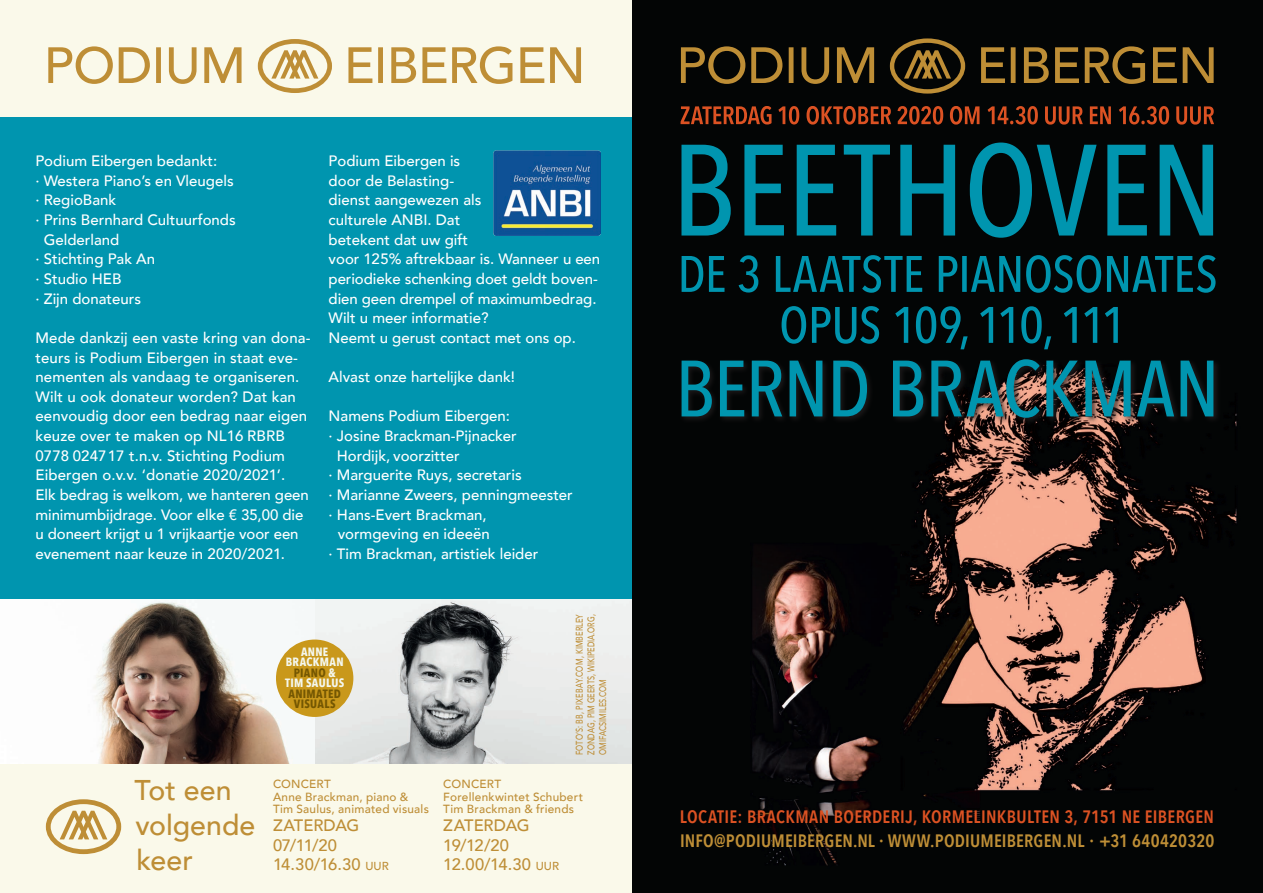
<style>
.page{position:relative;width:1263px;height:893px;background:#fff}
.page>*{position:absolute;margin:0;border:0;box-sizing:border-box;transform-origin:0 0}
.t1{font:500 28.5px/35.2px "Avenir";color:#be8e36}
.t2{font:600 17.85px "Avenir Next Condensed";letter-spacing:.01em;color:#be8e36}
.t3{font:600 17.85px "Avenir Next Condensed";letter-spacing:.02em;color:#dc5223}
.t4{font:500 16.5px/19.4px "Avenir";letter-spacing:-.03em;color:#be8e36}
.t5{font:500 16.5px/19.4px "Avenir";letter-spacing:-.05em;color:#be8e36}
.t6{font:500 16.5px "Avenir";letter-spacing:-.005em;color:#be8e36}
.t7{font:500 15px/19.6px "Avenir";color:#fff}
.t8{font:700 12px/10.5px "Avenir Next Condensed";letter-spacing:.025em;color:#f4f7ee;text-align:center}
.t9{font:700 12px/10.5px "Avenir Next Condensed";letter-spacing:.03em;color:#745702;text-align:center}
.t10{font:500 11.85px/12.8px "Avenir";letter-spacing:.02em;color:#be8e36}
.t11{font:500 9.75px/11.7px "Avenir";color:#be8e36;text-align:justify;scale:.75 1}
.s1{color:#745702}
.s2{font-size:11.55px}
.s3{font-size:18px}
.s4{font-weight:500;font-size:22.8px}
</style>
<div class="page">
<img style="left:631px;top:0;width:632px;height:893px">
<svg style="left:682px;top:255px;width:533px;height:38px;background:#01343d"></svg>
<svg style="left:680px;top:106px;width:534px;height:19px;background:#592310"></svg>
<div style="left:890px;top:38px;width:75px;height:56px;border:4px solid #be8e36;border-radius:50%"></div>
<svg style="left:681px;top:46px;width:532px;height:38px;background:#433415"></svg>
<svg style="left:681px;top:143px;width:532px;height:95px;background:#013c45"></svg>
<div style="left:679px;top:357px;width:542px;height:68px;background:#231f20;opacity:.75"></div>
<svg style="left:681px;top:359px;width:532px;height:59px;background:#10444c"></svg>
<svg style="left:781px;top:306px;width:337px;height:43px;background:#02292f"></svg>
<div style="left:0;top:115px;width:631px;height:648px;background:#0095af"></div>
<div style="left:0;top:0;width:631px;height:117px;background:#faf9ea"></div>
<div style="left:0;top:763px;width:631px;height:130px;background:#faf9ea"></div>
<div style="left:46px;top:799px;width:75px;height:55px;border:5px solid #be8e36;border-radius:50%"></div>
<svg style="left:60px;top:811px;width:47px;height:28px"></svg>
<div style="left:258px;top:39px;width:74px;height:54px;border:5px solid #be8e36;border-radius:50%"></div>
<svg style="left:48px;top:46px;width:533px;height:38px"></svg>
<img style="left:494px;top:150px;width:107px;height:85px">
<img style="left:315px;top:600px;width:316px;height:163px">
<img style="left:0;top:600px;width:315px;height:163px">
<div style="left:276px;top:639px;width:77px;height:78px;background:#c9981b;border-radius:50%"></div>
<p class="t7" style="left:35px;top:150px;width:183px">Podium Eibergen bedankt:</p>
<p class="t7" style="left:35px;top:170px;width:200px">∙ Westera Piano’s en Vleugels</p>
<p class="t7" style="left:35px;top:189px;width:82px">∙ RegioBank</p>
<p class="t7" style="left:44px;top:209px;width:193px;text-indent:-8px">∙ Prins Bernhard Cultuurfonds<br>Gelderland</p>
<p class="t7" style="left:35px;top:248px;width:121px">∙ Stichting Pak An</p>
<p class="t7" style="left:35px;top:268px;width:88px">∙ Studio HEB</p>
<p class="t7" style="left:35px;top:288px;width:107px">∙ Zijn donateurs</p>
<p class="t7" style="left:35px;top:327px;width:277px">Mede dankzij een vaste kring van dona&shy;teurs is Podium Eibergen in staat eve&shy;nementen als vandaag te organiseren.<br>Wilt u ook donateur worden? Dat kan eenvoudig door een bedrag naar eigen keuze over te maken op NL16 RBRB 0778 0247 17 t.n.v. Stichting Podium Eibergen o.v.v. ‘donatie 2020/2021’.</p>
<p class="t7" style="left:35px;top:484px;width:275px">Elk bedrag is welkom, we hanteren geen minimumbijdrage. Voor elke € 35,00 die u doneert krijgt u 1 vrijkaartje voor een evenement naar keuze in 2020/2021.</p>
<p class="t7" style="left:329px;top:150px;width:273px">Podium Eibergen is<br>door de Belasting-<br>dienst aangewezen als<br>culturele ANBI. Dat<br>betekent dat uw gift<br>voor 125% aftrekbaar is. Wanneer u een periodieke schenking doet geldt boven&shy;dien geen drempel of maximumbedrag.<br>Wilt u meer informatie?<br>Neemt u gerust contact met ons op.</p>
<p class="t7" style="left:329px;top:366px;width:188px">Alvast onze hartelijke dank!</p>
<p class="t7" style="left:329px;top:406px;width:183px">Namens Podium Eibergen:</p>
<p class="t7" style="left:337px;top:425px;width:181px;text-indent:-8px">∙ Josine Brackman-Pijnacker<br>Hordijk, voorzitter</p>
<p class="t7" style="left:329px;top:465px;width:195px">∙ Marguerite Ruys, secretaris</p>
<p class="t7" style="left:329px;top:484px;width:246px">∙ Marianne Zweers, penningmeester</p>
<p class="t7" style="left:329px;top:504px;width:163px;text-align:right">∙ Hans-Evert Brackman, vormgeving en ideeën</p>
<p class="t7" style="left:329px;top:543px;width:211px">∙ Tim Brackman, artistiek leider</p>
<p class="t8" style="left:301px;top:646px;width:29px">ANNE</p>
<p class="t8" style="left:286px;top:657px;width:59px">BRACKMAN</p>
<p class="t8" style="left:285px;top:667px;width:61px"><span class="s1">PIANO</span> &amp;<br>TIM SAULUS</p>
<p class="t9" style="left:288px;top:688px;width:54px">ANIMATED<br>VISUALS</p>
<p class="t1" style="left:135px;top:771px;width:122px">Tot een volgende keer</p>
<p class="t10" style="left:273px;top:777px;width:59px">CONCERT</p>
<p class="t10" style="left:273px;top:789px;width:157px">Anne Brackman, piano &amp;<br>Tim Saulus, animated visuals</p>
<p class="t6" style="left:273px;top:811px;width:88px">ZATERDAG</p>
<p class="t4" style="left:273px;top:834px;width:117px">07/11/20<br>14.30/16.30 <span class="s2">UUR</span></p>
<p class="t11" style="left:573px;top:755px;width:189px;rotate:-90deg">FOTO’S: BB, PIXEBAY.COM, KIMBERLEY ZONDAG, PIM GEERTS, WIKIPEDIA.ORG, OMIFACSIMILES.COM</p>
<p class="t10" style="left:443px;top:777px;width:59px">CONCERT</p>
<p class="t10" style="left:443px;top:789px;width:141px">Forellenkwintet Schubert<br>Tim Brackman &amp; friends</p>
<p class="t6" style="left:443px;top:811px;width:88px">ZATERDAG</p>
<p class="t5" style="left:443px;top:834px;width:117px">19/12/20<br>12.00/14.30 <span class="s2">UUR</span></p>
<p class="t3" style="left:680px;top:802px;width:536px"><span class="s3">LOCATIE:</span> BRACKMAN BOERDERIJ, KORMELINKBULTEN 3, 7151 NE EIBERGEN</p>
<p class="t2" style="left:680px;top:825px;width:536px">INFO@PODIUMEIBERGEN.NL <span class="s4">·</span> WWW.PODIUMEIBERGEN.NL <span class="s4">·</span> +31 640420320</p>
</div>
